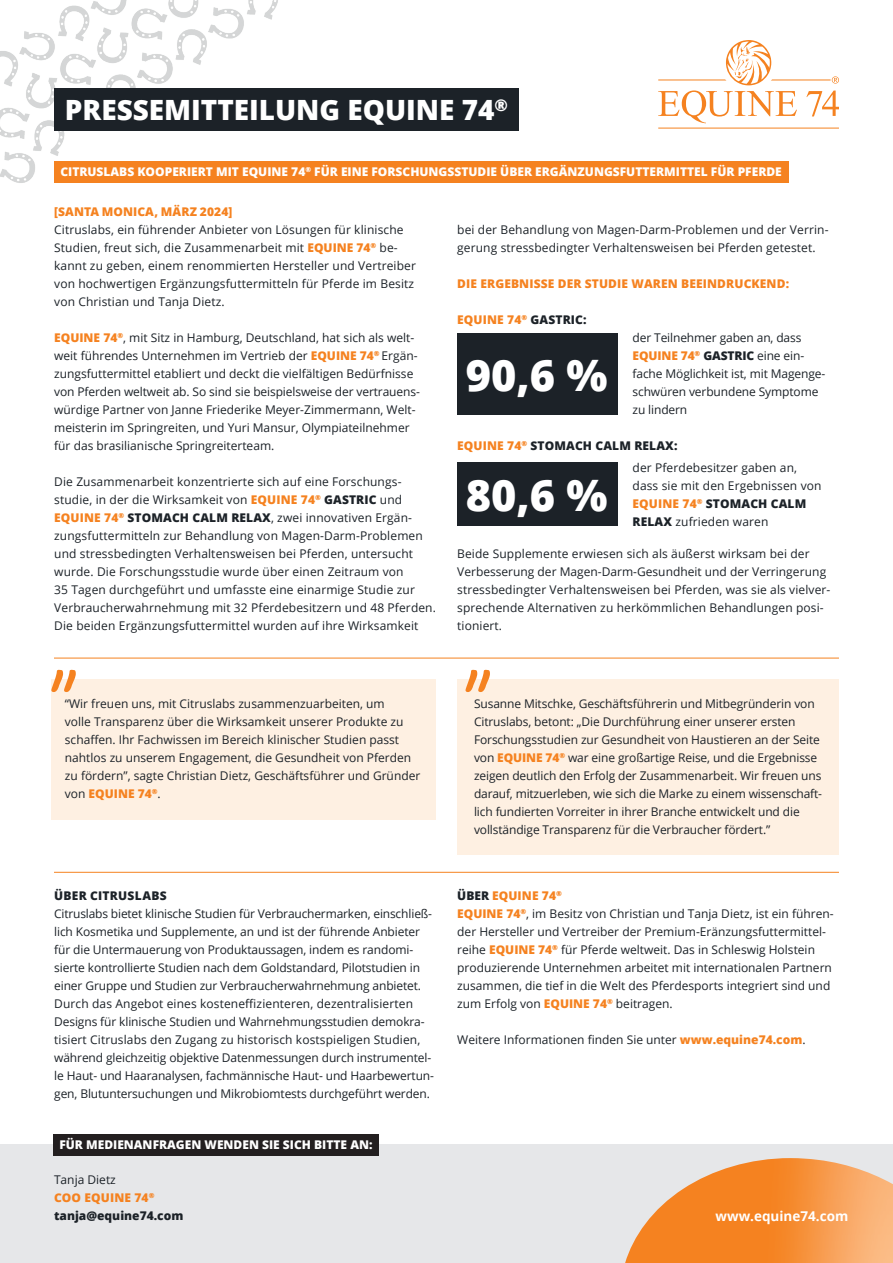
<style>
.page{position:relative;width:893px;height:1263px;background:#fff}
.page>*{position:absolute;margin:0;border:0;box-sizing:border-box;transform-origin:0 0}
.t1{font:800 43.35px "Open Sans";color:#fff}
.t2{font:800 27.9px "Open Sans";color:#fff}
.t3{font:700 13.5px "Open Sans";color:#fff}
.t4{font:12px/18px "Open Sans";color:#1c2228}
.t5{font:800 12px "Open Sans";color:#fff}
.t6{font:800 12px "Open Sans";letter-spacing:.01em;color:#f58220}
.t7{font:800 12px/18px "Open Sans";letter-spacing:.01em;color:#1c2228}
.s1{font-weight:800;color:#f58220}
.s2{font-weight:800}
.s3{color:#1c2228}
.s4{color:#f58220}
.s5{font-weight:400}
</style>
<div class="page">
<img style="left:0;top:0;width:358px;height:183px">
<div style="left:0;top:1144px;width:893px;height:119px;background:#e6e7e9"></div>
<hr style="left:658px;top:80px;width:173px;height:1px;background:#f58220">
<hr style="left:658px;top:128px;width:181px;height:1px;background:#f58220">
<svg style="left:832px;top:76px;width:7px;height:8px"></svg>
<svg style="left:658px;top:40px;width:139px;height:83px"></svg>
<svg style="left:806px;top:91px;width:33px;height:25px"></svg>
<div style="left:54px;top:88px;width:464px;height:42px;background:#1c2228"></div>
<div style="left:54px;top:161px;width:734px;height:21px;background:#f58220"></div>
<img style="left:625px;top:1158px;width:268px;height:105px">
<div style="left:51px;top:679px;width:385px;height:141px;background:#fef0e2"></div>
<div style="left:457px;top:679px;width:382px;height:176px;background:#fef0e2"></div>
<svg style="left:51px;top:670px;width:25px;height:22px"></svg>
<svg style="left:465px;top:670px;width:25px;height:22px"></svg>
<hr style="left:54px;top:658px;width:785px;height:1px;background:#f58220">
<hr style="left:54px;top:872px;width:785px;height:1px;background:#f58220">
<div style="left:457px;top:333px;width:160px;height:82px;background:#1c2228"></div>
<div style="left:457px;top:462px;width:160px;height:64px;background:#1c2228"></div>
<div style="left:53px;top:1134px;width:326px;height:22px;background:#231f20"></div>
<h2 class="t2" style="left:65px;top:88px;width:444px">PRESSEMITTEILUNG EQUINE 74<sup>®</sup></h2>
<p class="t5" style="left:60px;top:163px;width:723px">CITRUSLABS KOOPERIERT MIT EQUINE 74<sup>®</sup> FÜR EINE FORSCHUNGSSTUDIE ÜBER ERGÄNZUNGSFUTTERMITTEL FÜR PFERDE</p>
<p class="t6" style="left:54px;top:203px;width:180px">[SANTA MONICA, MÄRZ 2024]</p>
<p class="t4" style="left:54px;top:220px;width:363px">Citruslabs, ein führender Anbieter von Lösungen für klinische Studien, freut sich, die Zusammenarbeit mit <span class="s1">EQUINE 74</span><sup>®</sup> be&shy;kannt zu geben, einem renommierten Hersteller und Vertreiber von hochwertigen Ergänzungsfuttermitteln für Pferde im Besitz von Christian und Tanja Dietz.</p>
<p class="t4" style="left:54px;top:328px;width:367px"><span class="s1">EQUINE 74</span><sup>®</sup>, mit Sitz in Hamburg, Deutschland, hat sich als welt&shy;weit führendes Unternehmen im Vertrieb der <span class="s1">EQUINE 74</span><sup>®</sup> Ergän&shy;zungsfuttermittel etabliert und deckt die vielfältigen Bedürfnisse von Pferden weltweit ab. So sind sie beispielsweise der vertrauens&shy;würdige Partner von Janne Friederike Meyer-Zimmermann, Welt&shy;meisterin im Springreiten, und Yuri Mansur, Olympiateilnehmer für das brasilianische Springreiterteam.</p>
<p class="t4" style="left:54px;top:472px;width:383px">Die Zusammenarbeit konzentrierte sich auf eine Forschungs&shy;studie, in der die Wirksamkeit von <span class="s1">EQUINE 74</span><sup>®</sup> <span class="s2">GASTRIC</span> und <span class="s1">EQUINE 74</span><sup>®</sup> <span class="s2">STOMACH CALM RELAX</span>, zwei innovativen Ergän&shy;zungsfuttermitteln zur Behandlung von Magen-Darm-Problemen und stressbedingten Verhaltensweisen bei Pferden, untersucht wurde. Die Forschungsstudie wurde über einen Zeitraum von<br>35 Tagen durchgeführt und umfasste eine einarmige Studie zur Verbraucherwahrnehmung mit 32 Pferdebesitzern und 48 Pferden.<br>Die beiden Ergänzungsfuttermittel wurden auf ihre Wirksamkeit</p>
<p class="t4" style="left:457px;top:220px;width:373px">bei der Behandlung von Magen-Darm-Problemen und der Verrin&shy;gerung stressbedingter Verhaltensweisen bei Pferden getestet.</p>
<p class="t6" style="left:457px;top:275px;width:333px">DIE ERGEBNISSE DER STUDIE WAREN BEEINDRUCKEND:</p>
<p class="t6" style="left:457px;top:311px;width:131px">EQUINE 74<sup>®</sup> <span class="s3">GASTRIC:</span></p>
<h1 class="t1" style="left:466px;top:342px;width:143px">90,6 %</h1>
<p class="t4" style="left:632px;top:328px;width:194px">der Teilnehmer gaben an, dass<br><span class="s1">EQUINE 74</span><sup>®</sup> <span class="s2">GASTRIC</span> eine ein&shy;fache Möglichkeit ist, mit Magenge&shy;schwüren verbundene Symptome zu lindern</p>
<p class="t7" style="left:457px;top:436px;width:222px"><span class="s4">EQUINE 74</span><sup>®</sup> STOMACH CALM RELAX:</p>
<h1 class="t1" style="left:466px;top:462px;width:143px">80,6 %</h1>
<p class="t4" style="left:632px;top:458px;width:190px">der Pferdebesitzer gaben an, dass sie mit den Ergebnissen von<br><span class="s1">EQUINE 74</span><sup>®</sup> <span class="s2">STOMACH CALM<br>RELAX</span> zufrieden waren</p>
<p class="t4" style="left:457px;top:544px;width:375px">Beide Supplemente erwiesen sich als äußerst wirksam bei der Verbesserung der Magen-Darm-Gesundheit und der Verringerung stressbedingter Verhaltensweisen bei Pferden, was sie als vielver&shy;sprechende Alternativen zu herkömmlichen Behandlungen posi&shy;tioniert.</p>
<p class="t4" style="left:65px;top:695px;width:357px">“Wir freuen uns, mit Citruslabs zusammenzuarbeiten, um<br>volle Transparenz über die Wirksamkeit unserer Produkte zu schaffen. Ihr Fachwissen im Bereich klinischer Studien passt nahtlos zu unserem Engagement, die Gesundheit von Pferden zu fördern”, sagte Christian Dietz, Geschäftsführer und Gründer von <span class="s1">EQUINE 74</span><sup>®</sup>.</p>
<p class="t4" style="left:474px;top:695px;width:350px">Susanne Mitschke, Geschäftsführerin und Mitbegründerin von Citruslabs, betont: „Die Durchführung einer unserer ersten Forschungsstudien zur Gesundheit von Haustieren an der Seite von <span class="s1">EQUINE 74</span><sup>®</sup> war eine großartige Reise, und die Ergebnisse zeigen deutlich den Erfolg der Zusammenarbeit. Wir freuen uns darauf, mitzuerleben, wie sich die Marke zu einem wissenschaft&shy;lich fundierten Vorreiter in ihrer Branche entwickelt und die vollständige Transparenz für die Verbraucher fördert.”</p>
<p class="t7" style="left:54px;top:886px;width:114px">ÜBER CITRUSLABS</p>
<p class="t4" style="left:54px;top:904px;width:381px">Citruslabs bietet klinische Studien für Verbrauchermarken, einschließ&shy;lich Kosmetika und Supplemente, an und ist der führende Anbieter für die Untermauerung von Produktaussagen, indem es randomi&shy;sierte kontrollierte Studien nach dem Goldstandard, Pilotstudien in einer Gruppe und Studien zur Verbraucherwahrnehmung anbietet.<br>Durch das Angebot eines kosteneffizienteren, dezentralisierten Designs für klinische Studien und Wahrnehmungsstudien demokra&shy;tisiert Citruslabs den Zugang zu historisch kostspieligen Studien, während gleichzeitig objektive Datenmessungen durch instrumentel&shy;le Haut- und Haaranalysen, fachmännische Haut- und Haarbewertun&shy;gen, Blutuntersuchungen und Mikrobiomtests durchgeführt werden.</p>
<p class="t5" style="left:59px;top:1136px;width:315px">FÜR MEDIENANFRAGEN WENDEN SIE SICH BITTE AN:</p>
<p class="t7" style="left:54px;top:1170px;width:131px"><span class="s5">Tanja Dietz<br></span><span class="s4">COO EQUINE 74</span><sup>® </sup>tanja@equine74.com</p>
<p class="t4" style="left:457px;top:886px;width:378px"><span class="s2">ÜBER</span> <span class="s1">EQUINE 74</span><sup>®<br></sup><span class="s1">EQUINE 74</span><sup>®</sup>, im Besitz von Christian und Tanja Dietz, ist ein führen&shy;der Hersteller und Vertreiber der Premium-Eränzungsfuttermittel&shy;reihe <span class="s1">EQUINE 74</span><sup>®</sup> für Pferde weltweit. Das in Schleswig Holstein produzierende Unternehmen arbeitet mit internationalen Partnern zusammen, die tief in die Welt des Pferdesports integriert sind und zum Erfolg von <span class="s1">EQUINE 74</span><sup>®</sup> beitragen.</p>
<p class="t4" style="left:457px;top:1030px;width:350px">Weitere Informationen finden Sie unter <span class="s1">www.equine74.com</span>.</p>
<p class="t3" style="left:716px;top:1207px;width:134px">www.equine74.com</p>
</div>
